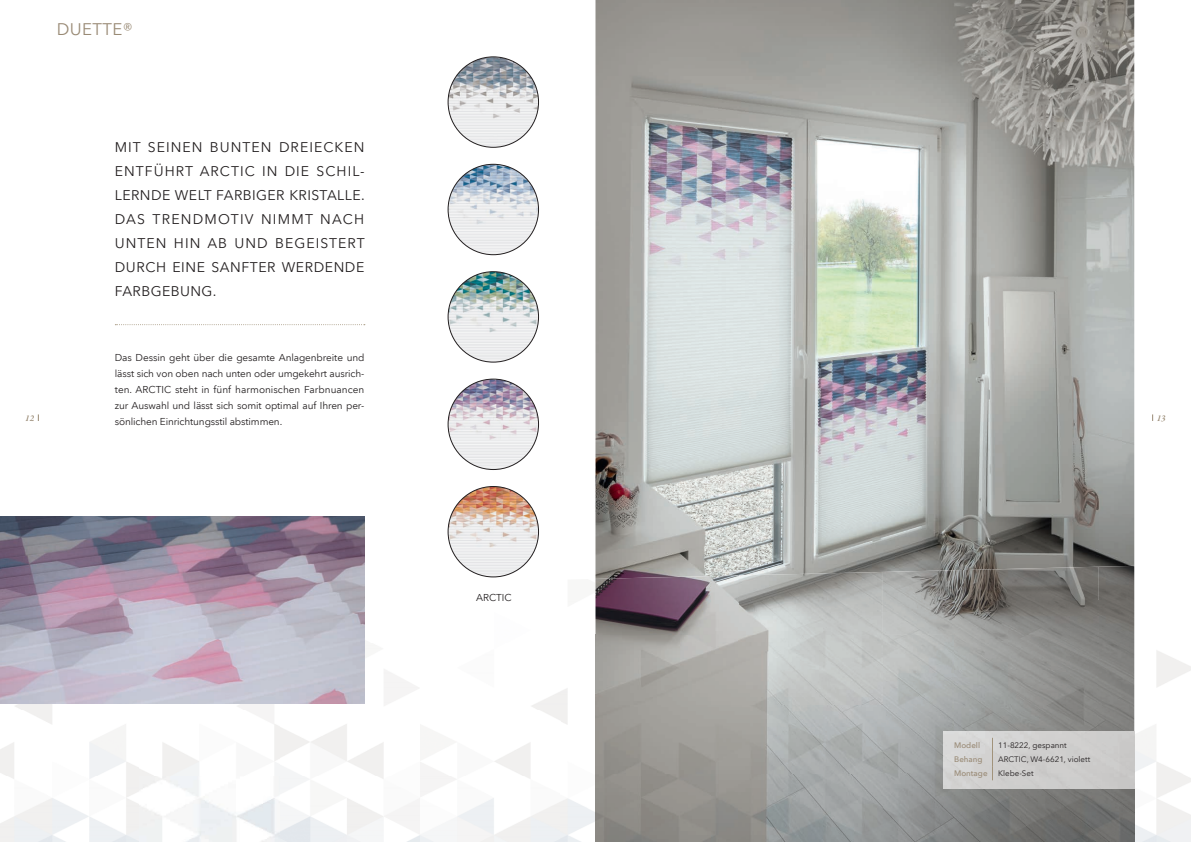
<style>
.page{position:relative;width:1191px;height:842px;background:#fff}
.page>*{position:absolute;margin:0;border:0;box-sizing:border-box;transform-origin:0 0}
.t1{font:16.8px "Avenir Next LT Com";letter-spacing:.025em;color:#998a75}
.t2{font:14px/24px "Avenir Next LT Com";letter-spacing:.04em;color:#231f20;text-align:justify}
.t3{font:10px/16px "Avenir Next LT Com";letter-spacing:-.01em;color:#231f20;text-align:justify}
.t4{font:italic 600 9px "Garamond Premr Pro";color:#998a75}
.t5{font:8px "Avenir Next LT Com";color:#231f20}
.t6{font:500 8px "Avenir Next LT Com";color:#998a75}
</style>
<div class="page">
<img style="left:595px;top:0;width:539px;height:575px">
<img style="left:0;top:576px;width:560px;height:266px">
<img style="left:1134px;top:564px;width:57px;height:278px">
<img style="left:364px;top:555px;width:169px;height:21px">
<img style="left:595px;top:773px;width:431px;height:69px">
<img style="left:1026px;top:788px;width:108px;height:54px">
<img style="left:595px;top:635px;width:287px;height:138px">
<img style="left:882px;top:570px;width:72px;height:203px">
<img style="left:954px;top:566px;width:180px;height:165px">
<img style="left:595px;top:575px;width:144px;height:60px">
<img style="left:739px;top:572px;width:144px;height:63px">
<img style="left:448px;top:272px;width:90px;height:90px;border-radius:45px">
<img style="left:448px;top:379px;width:90px;height:90px;border-radius:45px">
<img style="left:448px;top:486px;width:90px;height:91px;border-radius:45px">
<img style="left:448px;top:57px;width:90px;height:90px;border-radius:45px">
<img style="left:448px;top:164px;width:90px;height:91px;border-radius:45px">
<img style="left:943px;top:731px;width:191px;height:57px">
<img style="left:0;top:516px;width:364px;height:187px">
<svg style="left:115px;top:324px;width:250px;height:1px"></svg>
<svg style="left:992px;top:738px;width:1px;height:42px"></svg>
<h1 class="t1" style="left:57px;top:20px;width:78px">DUETTE®</h1>
<h2 class="t2" style="left:115px;top:135px;width:251px">MIT SEINEN BUNTEN DREIECKEN ENTFÜHRT ARCTIC IN DIE SCHIL-LERNDE WELT FARBIGER KRISTALLE.<br>DAS TRENDMOTIV NIMMT NACH UNTEN HIN AB UND BEGEISTERT DURCH EINE SANFTER WERDENDE FARBGEBUNG.</h2>
<p class="t3" style="left:115px;top:349px;width:251px">Das Dessin geht über die gesamte Anlagenbreite und lässt sich von oben nach unten oder umgekehrt ausrich&shy;ten. ARCTIC steht in fünf harmonischen Farbnuancen zur Auswahl und lässt sich somit optimal auf Ihren per&shy;sönlichen Einrichtungsstil abstimmen.</p>
<p class="t4" style="left:25px;top:412px;width:10px">12</p>
<p class="t4" style="left:1156px;top:412px;width:10px">13</p>
<p class="t3" style="left:476px;top:589px;width:37px">ARCTIC</p>
<p class="t6" style="left:954px;top:740px;width:27px">Modell</p>
<p class="t5" style="left:998px;top:740px;width:70px">11-8222, gespannt</p>
<p class="t6" style="left:954px;top:754px;width:30px">Behang</p>
<p class="t5" style="left:998px;top:754px;width:94px">ARCTIC, W4-6621, violett</p>
<p class="t6" style="left:954px;top:769px;width:35px">Montage</p>
<p class="t5" style="left:998px;top:769px;width:37px">Klebe-Set</p>
</div>
